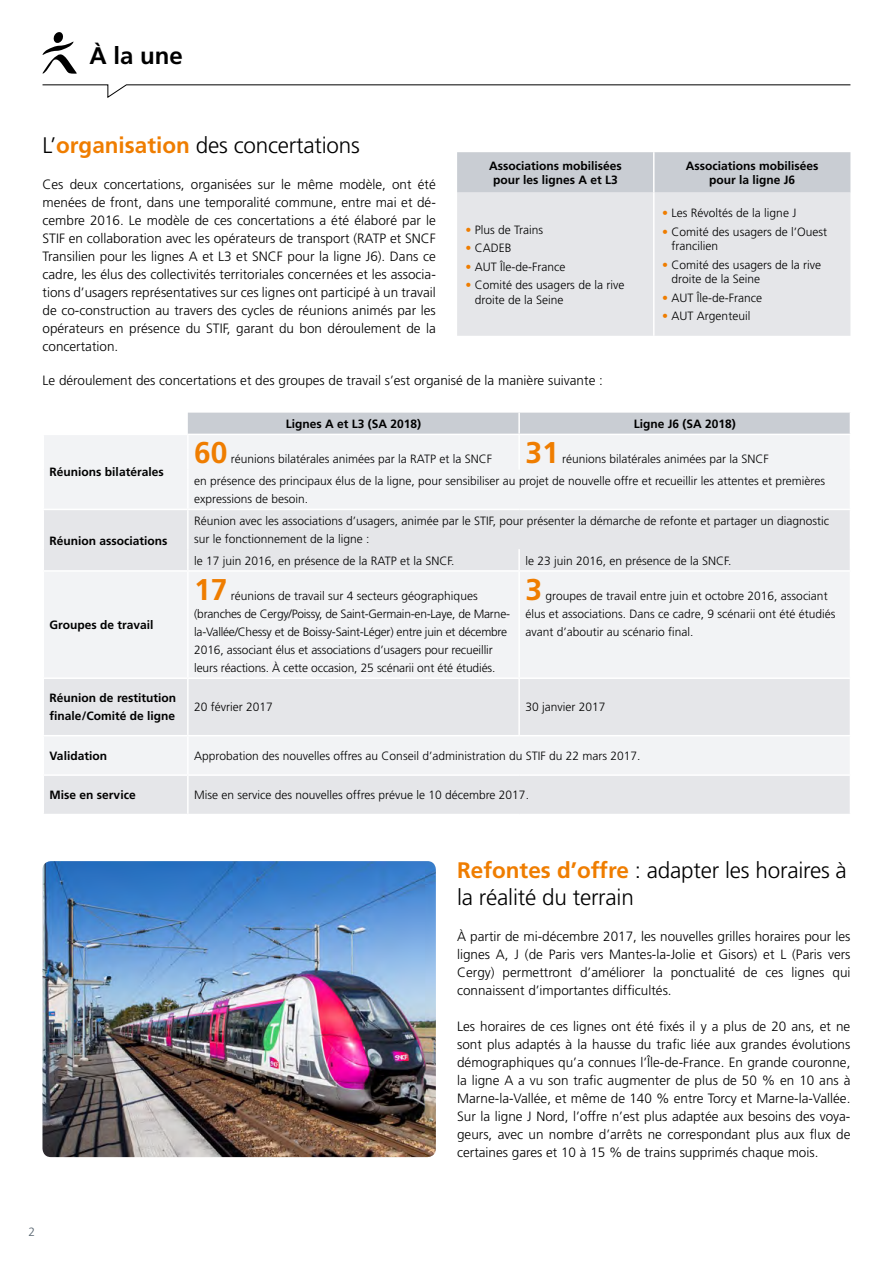
<style>
.page{position:relative;width:893px;height:1263px;background:#fff}
.page>*{position:absolute;margin:0;border:0;box-sizing:border-box;transform-origin:0 0}
.t1{font:700 30px "Frutiger";color:#ef7d00}
.t2{font:700 24px "Frutiger";color:#000}
.t3{font:300 22.5px/27px "Frutiger";letter-spacing:-.01em;color:#000}
.t4{font:300 13.5px/18px "Frutiger";color:#000;text-align:justify}
.t5{font:300 12px/18px "Frutiger";color:#000}
.t6{font:700 12px/14.4px "Frutiger";color:#000;text-align:center}
.t7{font:300 12px "Frutiger";color:#54616c}
.s1{font-weight:700;color:#ef7d00}
.s2{color:#ef7d00}
</style>
<div class="page">
<svg style="left:42px;top:32px;width:35px;height:42px"></svg>
<svg style="left:42px;top:84px;width:809px;height:14px"></svg>
<div style="left:457px;top:152px;width:393px;height:41px;background:#c9cdd3"></div>
<div style="left:457px;top:193px;width:393px;height:143px;background:#e5e6e9"></div>
<hr style="left:653px;top:152px;width:1px;height:41px;background:#fff">
<hr style="left:653px;top:193px;width:1px;height:143px;background:#fff">
<div style="left:44px;top:435px;width:805px;height:73px;background:#f2f3f5"></div>
<svg style="left:44px;top:510px;width:806px;height:304px;fill:#e5e6e9"></svg>
<div style="left:188px;top:413px;width:662px;height:21px;background:#c9cdd3"></div>
<hr style="left:187px;top:435px;width:2px;height:35px;background:#fff">
<hr style="left:518px;top:435px;width:2px;height:35px;background:#fff">
<hr style="left:187px;top:470px;width:2px;height:39px;background:#fff">
<hr style="left:187px;top:510px;width:2px;height:39px;background:#fff">
<hr style="left:187px;top:549px;width:2px;height:21px;background:#fff">
<hr style="left:518px;top:549px;width:2px;height:21px;background:#fff">
<hr style="left:43px;top:570px;width:145px;height:2px;background:#fff">
<hr style="left:188px;top:570px;width:331px;height:2px;background:#fff">
<hr style="left:187px;top:572px;width:2px;height:105px;background:#fff">
<hr style="left:519px;top:570px;width:332px;height:2px;background:#fff">
<hr style="left:518px;top:572px;width:2px;height:105px;background:#fff">
<hr style="left:43px;top:677px;width:145px;height:2px;background:#fff">
<hr style="left:188px;top:677px;width:331px;height:2px;background:#fff">
<hr style="left:187px;top:679px;width:2px;height:56px;background:#fff">
<hr style="left:519px;top:677px;width:332px;height:2px;background:#fff">
<hr style="left:518px;top:679px;width:2px;height:56px;background:#fff">
<hr style="left:43px;top:735px;width:145px;height:1px;background:#fff">
<hr style="left:188px;top:735px;width:331px;height:1px;background:#fff">
<hr style="left:187px;top:736px;width:2px;height:38px;background:#fff">
<hr style="left:519px;top:735px;width:332px;height:1px;background:#fff">
<hr style="left:43px;top:774px;width:145px;height:2px;background:#fff">
<hr style="left:188px;top:774px;width:331px;height:2px;background:#fff">
<hr style="left:187px;top:776px;width:2px;height:38px;background:#fff">
<hr style="left:519px;top:774px;width:332px;height:2px;background:#fff">
<img style="left:43px;top:861px;width:393px;height:296px">
<h2 class="t2" style="left:90px;top:42px;width:95px">À la une</h2>
<h3 class="t3" style="left:43px;top:132px;width:319px">L’<span class="s1">organisation</span> des concertations</h3>
<p class="t4" style="left:43px;top:175px;width:395px">Ces deux concertations, organisées sur le même modèle, ont été menées de front, dans une temporalité commune, entre mai et dé&shy;cembre 2016. Le modèle de ces concertations a été élaboré par le STIF en collaboration avec les opérateurs de transport (RATP et SNCF Transilien pour les lignes A et L3 et SNCF pour la ligne J6). Dans ce cadre, les élus des collectivités territoriales concernées et les associa&shy;tions d’usagers représentatives sur ces lignes ont participé à un travail de co-construction au travers des cycles de réunions animés par les opérateurs en présence du STIF, garant du bon déroulement de la concertation.</p>
<p class="t6" style="left:489px;top:158px;width:134px">Associations mobilisées pour les lignes A et L3</p>
<p class="t6" style="left:686px;top:158px;width:134px">Associations mobilisées pour la ligne J6</p>
<p class="t5" style="left:466px;top:221px;width:79px"><span class="s2">•</span> Plus de Trains</p>
<p class="t5" style="left:466px;top:239px;width:48px"><span class="s2">•</span> CADEB</p>
<p class="t5" style="left:466px;top:258px;width:101px"><span class="s2">•</span> AUT Île-de-France</p>
<p class="t5" style="left:475px;top:278px;width:151px;line-height:14.4px;text-indent:-9px"><span class="s2">•</span> Comité des usagers de la rive droite de la Seine</p>
<p class="t5" style="left:662px;top:204px;width:136px"><span class="s2">•</span> Les Révoltés de la ligne J</p>
<p class="t5" style="left:672px;top:224px;width:157px;line-height:14.4px;text-indent:-9px"><span class="s2">•</span> Comité des usagers de l’Ouest francilien</p>
<p class="t5" style="left:672px;top:257px;width:151px;line-height:14.4px;text-indent:-9px"><span class="s2">•</span> Comité des usagers de la rive droite de la Seine</p>
<p class="t5" style="left:662px;top:289px;width:101px"><span class="s2">•</span> AUT Île-de-France</p>
<p class="t5" style="left:662px;top:307px;width:90px"><span class="s2">•</span> AUT Argenteuil</p>
<p class="t4" style="left:43px;top:372px;width:562px">Le déroulement des concertations et des groupes de travail s’est organisé de la manière suivante :</p>
<p class="t6" style="left:50px;top:465px;width:116px">Réunions bilatérales</p>
<p class="t6" style="left:50px;top:533px;width:119px">Réunion associations</p>
<p class="t6" style="left:50px;top:618px;width:105px">Groupes de travail</p>
<p class="t6" style="left:286px;top:417px;width:137px">Lignes A et L3 (SA 2018)</p>
<p class="t6" style="left:634px;top:417px;width:104px">Ligne J6 (SA 2018)</p>
<h1 class="t1" style="left:194px;top:435px;width:35px">60</h1>
<h1 class="t1" style="left:525px;top:435px;width:35px">31</h1>
<p class="t5" style="left:194px;top:448px;width:632px;line-height:21.8px;text-indent:368px">réunions bilatérales animées par la SNCF<br>en présence des principaux élus de la ligne, pour sensibiliser au projet de nouvelle offre et recueillir les attentes et premières</p>
<p class="t5" style="left:194px;top:490px;width:115px">expressions de besoin.</p>
<p class="t5" style="left:231px;top:450px;width:263px">réunions bilatérales animées par la RATP et la SNCF</p>
<p class="t5" style="left:194px;top:512px;width:636px">Réunion avec les associations d’usagers, animée par le STIF, pour présenter la démarche de refonte et partager un diagnostic sur le fonctionnement de la ligne :</p>
<p class="t5" style="left:194px;top:552px;width:262px">le 17 juin 2016, en présence de la RATP et la SNCF.</p>
<p class="t5" style="left:525px;top:552px;width:207px">le 23 juin 2016, en présence de la SNCF.</p>
<h1 class="t1" style="left:194px;top:572px;width:35px">17</h1>
<p class="t5" style="left:194px;top:587px;width:317px;text-indent:37px">réunions de travail sur 4 secteurs géographiques (branches de Cergy/Poissy, de Saint-Germain-en-Laye, de Marne&shy;la-Vallée/Chessy et de Boissy-Saint-Léger) entre juin et décembre 2016, associant élus et associations d’usagers pour recueillir leurs réactions. À cette occasion, 25 scénarii ont été étudiés.</p>
<h1 class="t1" style="left:525px;top:572px;width:18px">3</h1>
<p class="t5" style="left:525px;top:587px;width:311px;text-indent:20px">groupes de travail entre juin et octobre 2016, associant élus et associations. Dans ce cadre, 9 scénarii ont été étudiés avant d’aboutir au scénario final.</p>
<p class="t6" style="left:50px;top:689px;width:128px;line-height:18px;text-align:left">Réunion de restitution finale/Comité de ligne</p>
<p class="t5" style="left:194px;top:698px;width:80px">20 février 2017</p>
<p class="t5" style="left:525px;top:698px;width:82px">30 janvier 2017</p>
<p class="t6" style="left:50px;top:748px;width:59px">Validation</p>
<p class="t5" style="left:194px;top:747px;width:448px">Approbation des nouvelles offres au Conseil d’administration du STIF du 22 mars 2017.</p>
<p class="t6" style="left:50px;top:788px;width:88px">Mise en service</p>
<p class="t5" style="left:194px;top:786px;width:336px">Mise en service des nouvelles offres prévue le 10 décembre 2017.</p>
<h3 class="t3" style="left:457px;top:857px;width:391px"><span class="s1">Refontes d’offre</span> : adapter les horaires à la réalité du terrain</h3>
<p class="t4" style="left:457px;top:927px;width:395px">À partir de mi-décembre 2017, les nouvelles grilles horaires pour les lignes A, J (de Paris vers Mantes-la-Jolie et Gisors) et L (Paris vers Cergy) permettront d’améliorer la ponctualité de ces lignes qui connaissent d’importantes difficultés.</p>
<p class="t4" style="left:457px;top:1017px;width:395px">Les horaires de ces lignes ont été fixés il y a plus de 20 ans, et ne sont plus adaptés à la hausse du trafic liée aux grandes évolutions démographiques qu’a connues l’Île-de-France. En grande couronne, la ligne A a vu son trafic augmenter de plus de 50 % en 10 ans à Marne-la-Vallée, et même de 140 % entre Torcy et Marne-la-Vallée.<br>Sur la ligne J Nord, l’offre n’est plus adaptée aux besoins des voya&shy;geurs, avec un nombre d’arrêts ne correspondant plus aux flux de certaines gares et 10 à 15 % de trains supprimés chaque mois.</p>
<p class="t7" style="left:29px;top:1225px;width:8px">2</p>
</div>
